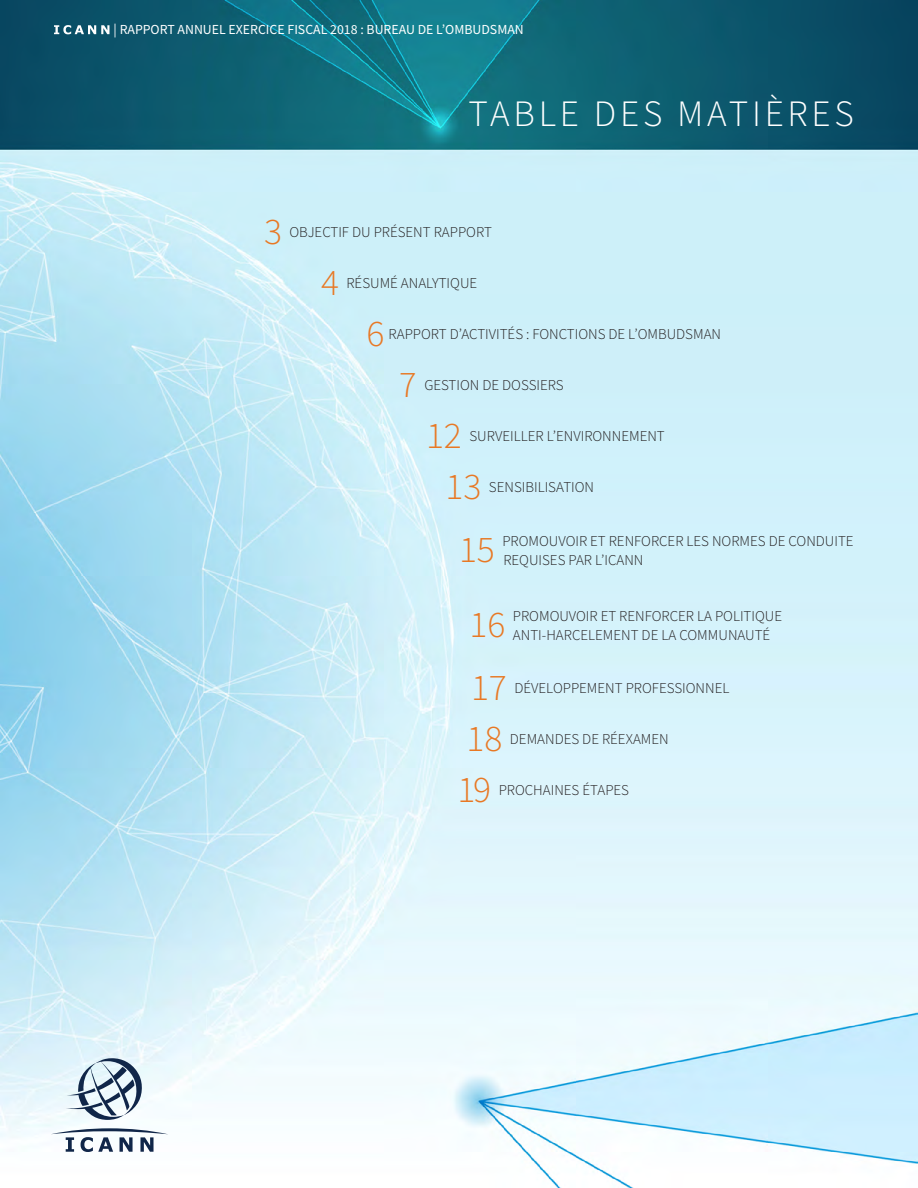
<style>
.page{position:relative;width:918px;height:1188px;background:#fff}
.page>*{position:absolute;margin:0;border:0;box-sizing:border-box;transform-origin:0 0}
.AR17_TOC{font:300 37.5px "Source Sans Pro";color:#e87824}
.AR17_Top_Header_-_Wh{font:300 37.2px "Source Sans Pro";letter-spacing:.1em;color:#fff}
.AR17_TOC-2{font:300 15px/19.5px "Source Sans Pro";color:#231f20}
.t1{font:13.8px "Source Sans Pro";color:#fff}
</style>
<div class="page">
<img style="left:0;top:0;width:918px;height:1188px">
<svg style="left:65px;top:1058px;width:79px;height:62px"></svg>
<svg style="left:51px;top:1128px;width:117px;height:24px"></svg>
<svg style="left:54px;top:25px;width:55px;height:9px"></svg>
<p class="t1" style="left:114px;top:21px;width:412px">| RAPPORT ANNUEL EXERCICE FISCAL 2018 : BUREAU DE L’OMBUDSMAN</p>
<p class="AR17_Top_Header_-_Wh" style="left:469px;top:91px;width:387px">TABLE DES MATIÈRES</p>
<p class="AR17_TOC" style="left:264px;top:209px;width:19px">3</p>
<p class="AR17_TOC-2" style="left:289px;top:222px;width:204px">OBJECTIF DU PRÉSENT RAPPORT</p>
<p class="AR17_TOC" style="left:321px;top:260px;width:19px">4</p>
<p class="AR17_TOC-2" style="left:346px;top:273px;width:132px">RÉSUMÉ ANALYTIQUE</p>
<p class="AR17_TOC" style="left:366px;top:311px;width:20px">6</p>
<p class="AR17_TOC-2" style="left:389px;top:324px;width:334px">RAPPORT D’ACTIVITÉS : FONCTIONS DE L’OMBUDSMAN</p>
<p class="AR17_TOC" style="left:399px;top:362px;width:19px">7</p>
<p class="AR17_TOC-2" style="left:424px;top:375px;width:141px">GESTION DE DOSSIERS</p>
<p class="AR17_TOC" style="left:426px;top:413px;width:37px">12</p>
<p class="AR17_TOC-2" style="left:469px;top:426px;width:197px">SURVEILLER L’ENVIRONNEMENT</p>
<p class="AR17_TOC" style="left:446px;top:464px;width:37px">13</p>
<p class="AR17_TOC-2" style="left:489px;top:477px;width:107px">SENSIBILISATION</p>
<p class="AR17_TOC" style="left:459px;top:527px;width:37px">15</p>
<p class="AR17_TOC-2" style="left:502px;top:531px;width:353px">PROMOUVOIR ET RENFORCER LES NORMES DE CONDUITE<br>REQUISES PAR L’ICANN</p>
<p class="AR17_TOC" style="left:470px;top:602px;width:37px">16</p>
<p class="AR17_TOC-2" style="left:513px;top:606px;width:271px">PROMOUVOIR ET RENFORCER LA POLITIQUE<br>ANTI-HARCELEMENT DE LA COMMUNAUTÉ</p>
<p class="AR17_TOC" style="left:471px;top:665px;width:37px">17</p>
<p class="AR17_TOC-2" style="left:514px;top:678px;width:216px">DÉVELOPPEMENT PROFESSIONNEL</p>
<p class="AR17_TOC" style="left:467px;top:716px;width:37px">18</p>
<p class="AR17_TOC-2" style="left:510px;top:729px;width:160px">DEMANDES DE RÉEXAMEN</p>
<p class="AR17_TOC" style="left:458px;top:767px;width:35px">19</p>
<p class="AR17_TOC-2" style="left:499px;top:780px;width:132px">PROCHAINES ÉTAPES</p>
</div>
